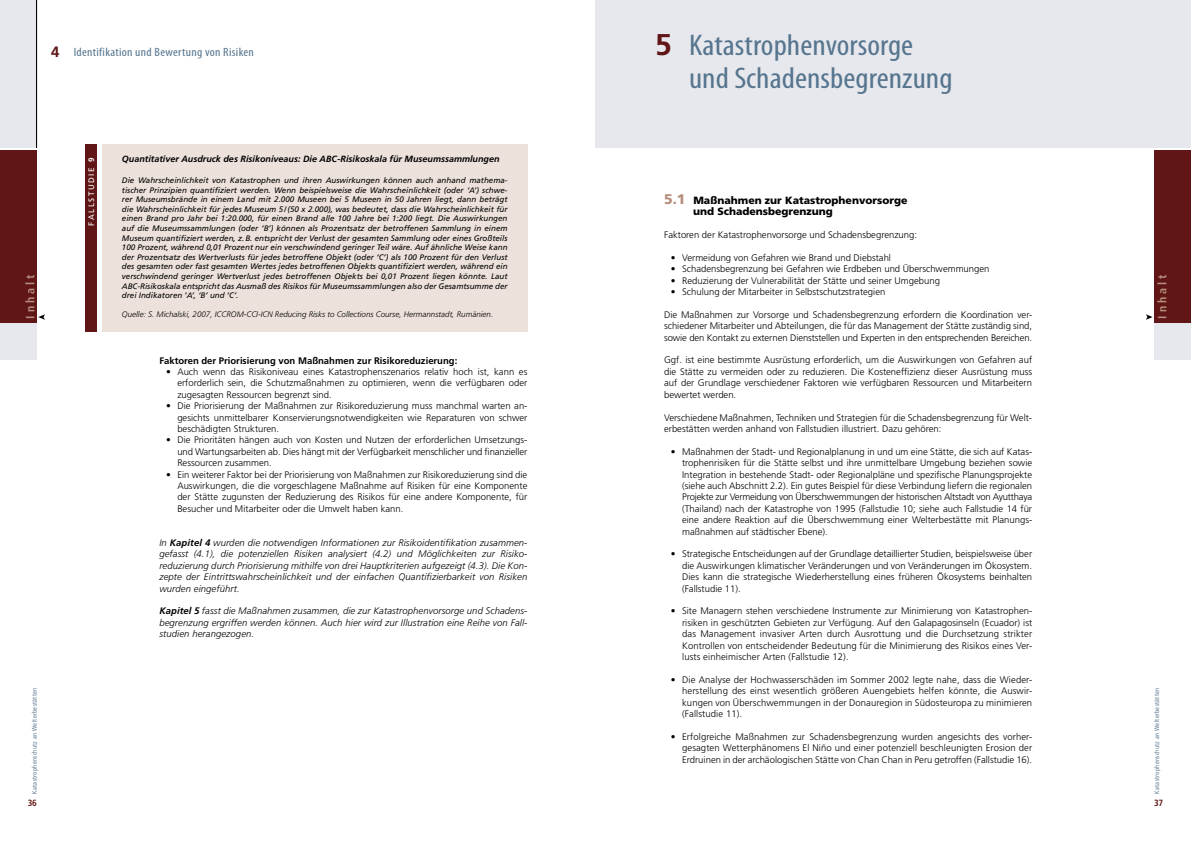
<style>
.page{position:relative;width:1191px;height:842px;background:#fff}
.page>*{position:absolute;margin:0;border:0;box-sizing:border-box;transform-origin:0 0}
.t1{font:condensed 30px/33px "Myriad Pro";letter-spacing:.005em;color:#56758e;scale:1.1 1}
.t2{font:700 15px "Frutiger";color:#601616}
.t3{font:condensed 12px "Myriad Pro";letter-spacing:.025em;color:#56758e;scale:1.1 1}
.t4{font:700 condensed 12px "Frutiger";letter-spacing:.25em;color:#b68e7d}
.t5{font:900 10.5px/11.6px "Frutiger";color:#000}
.t6{font:300 9.5px/11.4px "Frutiger";color:#000;text-align:justify}
.t7{font:italic 300 9.5px/11.4px "Frutiger";letter-spacing:.01em;color:#000;text-align:justify}
.t8{font:700 9.5px "Frutiger";color:#000}
.t9{font:italic 700 9px "Frutiger";color:#000}
.t10{font:700 condensed 9px "Frutiger";color:#601616}
.t11{font:italic 8px/9.6px "Frutiger";color:#000;text-align:justify}
.t12{font:italic 300 8px "Frutiger";color:#000}
.t13{font:8px "Frutiger";letter-spacing:.2em;color:#fff}
.t14{font:6.5px "Frutiger";letter-spacing:.05em;color:#5d7a95;scale:.8 1}
.s1{font-family:"Frutiger";font-weight:700;font-stretch:normal;color:#601616}
.s2{font-weight:700}
.s3{font-size:14px;color:#b68e7d}
</style>
<div class="page">
<svg style="left:38px;top:314px;width:7px;height:6px"></svg>
<svg style="left:1146px;top:314px;width:6px;height:6px"></svg>
<div style="left:0;top:323px;width:37px;height:37px;background:#e6e8ed"></div>
<div style="left:1154px;top:323px;width:37px;height:37px;background:#e6e8ed"></div>
<div style="left:0;top:0;width:37px;height:147px;background:#e6e8ed"></div>
<hr style="left:37px;top:0;width:1px;height:147px;background:#000">
<div style="left:0;top:150px;width:37px;height:173px;background:#601616"></div>
<div style="left:1154px;top:150px;width:37px;height:173px;background:#601616"></div>
<div style="left:85px;top:145px;width:11px;height:187px;background:#601616"></div>
<div style="left:102px;top:145px;width:425px;height:187px;background:#ece1db"></div>
<div style="left:595px;top:0;width:596px;height:147px;background:#e6e8ed"></div>
<h2 class="t2" style="left:51px;top:43px;width:10px">4</h2>
<p class="t3" style="left:74px;top:46px;width:165px">Identifikation und Bewertung von Risiken</p>
<h1 class="t1" style="left:689px;top:29px;width:241px;text-indent:-34px"><span class="s1">5</span> Katastrophenvorsorge und Schadensbegrenzung</h1>
<p class="t9" style="left:122px;top:154px;width:379px">Quantitativer Ausdruck des Risikoniveaus: Die ABC-Risikoskala für Museumssammlungen</p>
<p class="t11" style="left:122px;top:175px;width:387px">Die Wahrscheinlichkeit von Katastrophen und ihren Auswirkungen können auch anhand mathema&shy;tischer Prinzipien quantifiziert werden. Wenn beispielsweise die Wahrscheinlichkeit (oder ‘A’) schwe&shy;rer Museumsbrände in einem Land mit 2.000 Museen bei 5 Museen in 50 Jahren liegt, dann beträgt die Wahrscheinlichkeit für jedes Museum 5 / (50 x 2.000), was bedeutet, dass die Wahrscheinlichkeit für einen Brand pro Jahr bei 1:20.000, für einen Brand alle 100 Jahre bei 1:200 liegt. Die Auswirkungen auf die Museumssammlungen (oder ‘B’) können als Prozentsatz der betroffenen Sammlung in einem Museum quantifiziert werden, z.B. entspricht der Verlust der gesamten Sammlung oder eines Großteils 100 Prozent, während 0,01 Prozent nur ein verschwindend geringer Teil wäre. Auf ähnliche Weise kann der Prozentsatz des Wertverlusts für jedes betroffene Objekt (oder ‘C’) als 100 Prozent für den Verlust des gesamten oder fast gesamten Wertes jedes betroffenen Objekts quantifiziert werden, während ein verschwindend geringer Wertverlust jedes betroffenen Objekts bei 0,01 Prozent liegen könnte. Laut ABC-Risikoskala entspricht das Ausmaß des Risikos für Museumssammlungen also der Gesamtsumme der drei Indikatoren ’A’, ‘B’ und ‘C’.</p>
<p class="t12" style="left:122px;top:310px;width:373px">Quelle: S. Michalski, 2007, ICCROM-CCI-ICN Reducing Risks to Collections Course, Hermannstadt, Rumänien.</p>
<p class="t8" style="left:159px;top:355px;width:299px">Faktoren der Priorisierung von Maßnahmen zur Risikoreduzierung:</p>
<p class="t6" style="left:177px;top:366px;width:351px;text-indent:-11px">• Auch wenn das Risikoniveau eines Katastrophenszenarios relativ hoch ist, kann es erforderlich sein, die Schutzmaßnahmen zu optimieren, wenn die verfügbaren oder zugesagten Ressourcen begrenzt sind.</p>
<p class="t6" style="left:177px;top:400px;width:351px;text-indent:-11px">• Die Priorisierung der Maßnahmen zur Risikoreduzierung muss manchmal warten an&shy;gesichts unmittelbarer Konservierungsnotwendigkeiten wie Reparaturen von schwer beschädigten Strukturen.</p>
<p class="t6" style="left:177px;top:435px;width:351px;text-indent:-11px">• Die Prioritäten hängen auch von Kosten und Nutzen der erforderlichen Umsetzungs&shy;und Wartungsarbeiten ab. Dies hängt mit der Verfügbarkeit menschlicher und finanzieller Ressourcen zusammen.</p>
<p class="t6" style="left:177px;top:469px;width:351px;text-indent:-11px">• Ein weiterer Faktor bei der Priorisierung von Maßnahmen zur Risikoreduzierung sind die Auswirkungen, die die vorgeschlagene Maßnahme auf Risiken für eine Komponente der Stätte zugunsten der Reduzierung des Risikos für eine andere Komponente, für Besucher und Mitarbeiter oder die Umwelt haben kann.</p>
<p class="t7" style="left:159px;top:537px;width:369px">In <span class="s2">Kapitel 4</span> wurden die notwendigen Informationen zur Risikoidentifikation zusammen&shy;gefasst (4.1), die potenziellen Risiken analysiert (4.2) und Möglichkeiten zur Risiko&shy;reduzierung durch Priorisierung mithilfe von drei Hauptkriterien aufgezeigt (4.3). Die Kon&shy;zepte der Eintrittswahrscheinlichkeit und der einfachen Quantifizierbarkeit von Risiken wurden eingeführt.</p>
<p class="t7" style="left:159px;top:606px;width:369px"><span class="s2">Kapitel 5</span> fasst die Maßnahmen zusammen, die zur Katastrophenvorsorge und Schadens&shy;begrenzung ergriffen werden können. Auch hier wird zur Illustration eine Reihe von Fall&shy;studien herangezogen.</p>
<p class="t13" style="left:87px;top:226px;width:70px;rotate:-90deg">Fallstudie <span class="s2">9</span></p>
<p class="t5" style="left:693px;top:194px;width:216px;text-indent:-29px"><span class="s3">5.1</span> Maßnahmen zur Katastrophenvorsorge und Schadensbegrenzung</p>
<p class="t6" style="left:664px;top:229px;width:254px">Faktoren der Katastrophenvorsorge und Schadensbegrenzung:</p>
<p class="t6" style="left:671px;top:252px;width:222px">• Vermeidung von Gefahren wie Brand und Diebstahl</p>
<p class="t6" style="left:671px;top:263px;width:320px">• Schadensbegrenzung bei Gefahren wie Erdbeben und Überschwemmungen</p>
<p class="t6" style="left:671px;top:275px;width:271px">• Reduzierung der Vulnerabilität der Stätte und seiner Umgebung</p>
<p class="t6" style="left:671px;top:286px;width:216px">• Schulung der Mitarbeiter in Selbstschutzstrategien</p>
<p class="t6" style="left:664px;top:309px;width:369px">Die Maßnahmen zur Vorsorge und Schadensbegrenzung erfordern die Koordination ver&shy;schiedener Mitarbeiter und Abteilungen, die für das Management der Stätte zuständig sind, sowie den Kontakt zu externen Dienststellen und Experten in den entsprechenden Bereichen.</p>
<p class="t6" style="left:664px;top:355px;width:369px">Ggf. ist eine bestimmte Ausrüstung erforderlich, um die Auswirkungen von Gefahren auf die Stätte zu vermeiden oder zu reduzieren. Die Kosteneffizienz dieser Ausrüstung muss auf der Grundlage verschiedener Faktoren wie verfügbaren Ressourcen und Mitarbeitern bewertet werden.</p>
<p class="t6" style="left:664px;top:412px;width:369px">Verschiedene Maßnahmen, Techniken und Strategien für die Schadensbegrenzung für Welt&shy;erbestätten werden anhand von Fallstudien illustriert. Dazu gehören:</p>
<p class="t6" style="left:682px;top:446px;width:351px;text-indent:-11px">• Maßnahmen der Stadt- und Regionalplanung in und um eine Stätte, die sich auf Katas&shy;trophenrisiken für die Stätte selbst und ihre unmittelbare Umgebung beziehen sowie Integration in bestehende Stadt- oder Regionalpläne und spezifische Planungsprojekte (siehe auch Abschnitt 2.2). Ein gutes Beispiel für diese Verbindung liefern die regionalen Projekte zur Vermeidung von Überschwemmungen der historischen Altstadt von Ayutthaya (Thailand) nach der Katastrophe von 1995 (Fallstudie 10; siehe auch Fallstudie 14 für eine andere Reaktion auf die Überschwemmung einer Welterbestätte mit Planungs&shy;maßnahmen auf städtischer Ebene).</p>
<p class="t6" style="left:682px;top:548px;width:351px;text-indent:-11px">• Strategische Entscheidungen auf der Grundlage detaillierter Studien, beispielsweise über die Auswirkungen klimatischer Veränderungen und von Veränderungen im Ökosystem.<br>Dies kann die strategische Wiederherstellung eines früheren Ökosystems beinhalten (Fallstudie 11).</p>
<p class="t6" style="left:682px;top:605px;width:351px;text-indent:-11px">• Site Managern stehen verschiedene Instrumente zur Minimierung von Katastrophen&shy;risiken in geschützten Gebieten zur Verfügung. Auf den Galapagosinseln (Ecuador) ist das Management invasiver Arten durch Ausrottung und die Durchsetzung strikter Kontrollen von entscheidender Bedeutung für die Minimierung des Risikos eines Ver&shy;lusts einheimischer Arten (Fallstudie 12).</p>
<p class="t6" style="left:682px;top:674px;width:351px;text-indent:-11px">• Die Analyse der Hochwasserschäden im Sommer 2002 legte nahe, dass die Wieder&shy;herstellung des einst wesentlich größeren Auengebiets helfen könnte, die Auswir&shy;kungen von Überschwemmungen in der Donauregion in Südosteuropa zu minimieren (Fallstudie 11).</p>
<p class="t6" style="left:682px;top:731px;width:351px;text-indent:-11px">• Erfolgreiche Maßnahmen zur Schadensbegrenzung wurden angesichts des vorher&shy;gesagten Wetterphänomens El Niño und einer potenziell beschleunigten Erosion der Erdruinen in der archäologischen Stätte von Chan Chan in Peru getroffen (Fallstudie 16).</p>
<p class="t4" style="left:23px;top:319px;width:46px;rotate:-90deg">Inhalt</p>
<p class="t4" style="left:1155px;top:319px;width:46px;rotate:-90deg">Inhalt</p>
<p class="t14" style="left:31px;top:794px;width:134px;rotate:-90deg">Katastrophenschutz an Welterbestätten</p>
<p class="t14" style="left:1152px;top:794px;width:134px;rotate:-90deg">Katastrophenschutz an Welterbestätten</p>
<p class="t10" style="left:28px;top:798px;width:11px">36</p>
<p class="t10" style="left:1154px;top:798px;width:10px">37</p>
</div>
